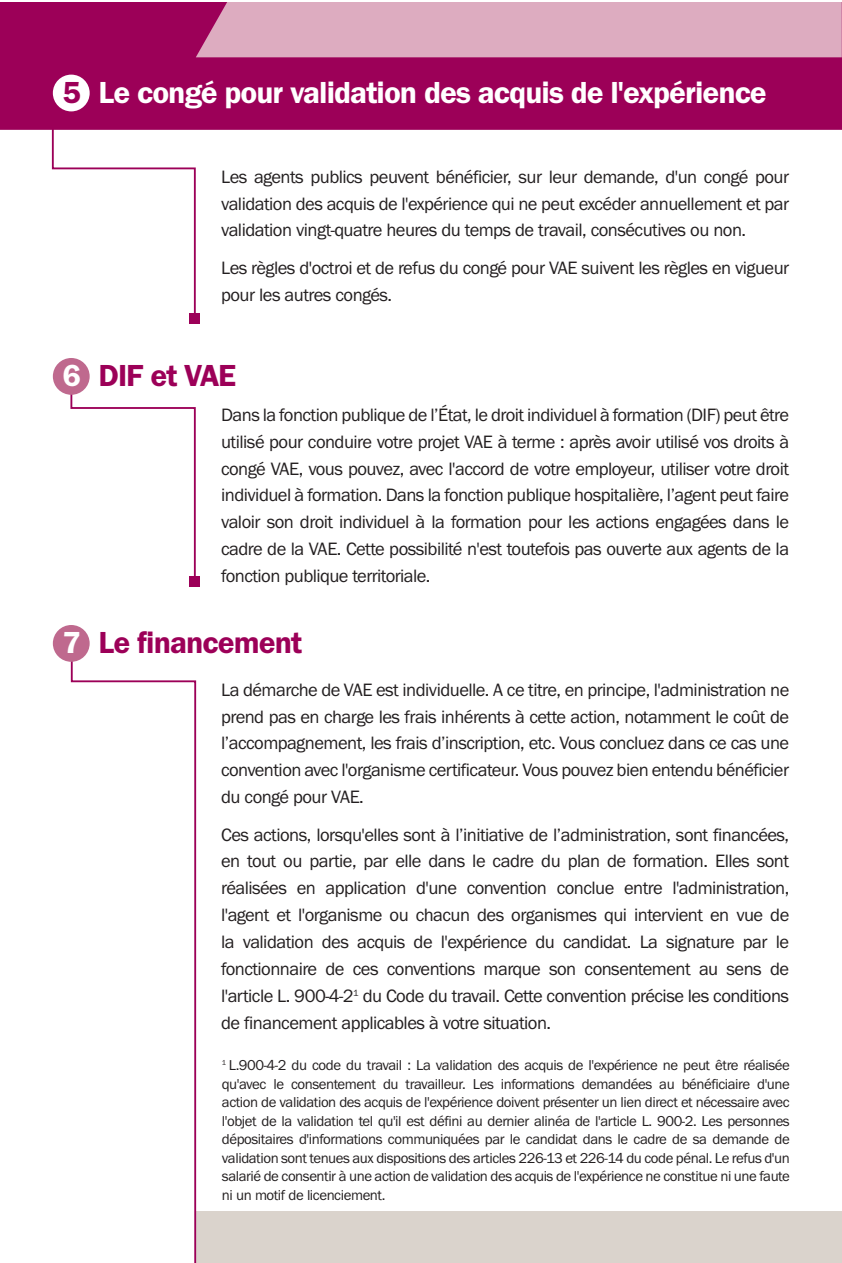
<style>
.page{position:relative;width:842px;height:1263px;background:#fff}
.page>*{position:absolute;margin:0;border:0;box-sizing:border-box;transform-origin:0 0}
.t1{font:600 31.5px "Franklin Gothic Itc T";letter-spacing:-.03em;color:#fff}
.t2{font:600 31.5px "Franklin Gothic Itc T";letter-spacing:-.03em;color:#9c0058}
.t3{font:18.6px/26.8px "Franklin Gothic Itc T";letter-spacing:-.03em;color:#231f20;text-align:justify}
.t4{font:14.85px/18.6px "Franklin Gothic Itc T";letter-spacing:-.03em;color:#231f20;text-align:justify}
.s1{color:#9c0058}
.s2{color:#fff}
</style>
<div class="page">
<div style="left:195px;top:1211px;width:646px;height:52px;background:#dad3cc"></div>
<svg style="left:70px;top:662px;width:127px;height:601px"></svg>
<svg style="left:0;top:2px;width:841px;height:128px;background:#b23a7b"></svg>
<svg style="left:51px;top:107px;width:146px;height:206px"></svg>
<div style="left:189px;top:313px;width:11px;height:11px;background:#9c0058"></div>
<div style="left:53px;top:625px;width:37px;height:37px;background:#bf698e;border-radius:50%"></div>
<div style="left:53px;top:75px;width:37px;height:36px;background:#fff;border-radius:50%"></div>
<svg style="left:841px;top:2px;width:1px;height:128px"></svg>
<div style="left:189px;top:576px;width:11px;height:11px;background:#9c0058"></div>
<svg style="left:70px;top:395px;width:126px;height:181px"></svg>
<div style="left:53px;top:358px;width:37px;height:37px;background:#bf698e;border-radius:50%"></div>
<h1 class="t1" style="left:63px;top:81px;width:705px"><span class="s1">5</span> Le congé pour validation des acquis de l'expérience</h1>
<p class="t3" style="left:221px;top:165px;width:569px">Les agents publics peuvent bénéficier, sur leur demande, d'un congé pour validation des acquis de l'expérience qui ne peut excéder annuellement et par validation vingt-quatre heures du temps de travail, consécutives ou non.</p>
<p class="t3" style="left:221px;top:256px;width:569px">Les règles d'octroi et de refus du congé pour VAE suivent les règles en vigueur pour les autres congés.</p>
<h1 class="t2" style="left:63px;top:365px;width:175px"><span class="s2">6</span> DIF et VAE</h1>
<p class="t3" style="left:221px;top:403px;width:569px">Dans la fonction publique de l’État, le droit individuel à formation (DIF) peut être utilisé pour conduire votre projet VAE à terme : après avoir utilisé vos droits à congé VAE, vous pouvez, avec l'accord de votre employeur, utiliser votre droit individuel à formation. Dans la fonction publique hospitalière, l’agent peut faire valoir son droit individuel à la formation pour les actions engagées dans le cadre de la VAE. Cette possibilité n'est toutefois pas ouverte aux agents de la fonction publique territoriale.</p>
<h1 class="t2" style="left:63px;top:632px;width:241px"><span class="s2">7</span> Le financement</h1>
<p class="t3" style="left:221px;top:678px;width:569px">La démarche de VAE est individuelle. A ce titre, en principe, l'administration ne prend pas en charge les frais inhérents à cette action, notamment le coût de l’accompagnement, les frais d’inscription, etc. Vous concluez dans ce cas une convention avec l'organisme certificateur. Vous pouvez bien entendu bénéficier du congé pour VAE.</p>
<p class="t3" style="left:221px;top:823px;width:569px">Ces actions, lorsqu'elles sont à l’initiative de l’administration, sont financées, en tout ou partie, par elle dans le cadre du plan de formation. Elles sont réalisées en application d'une convention conclue entre l'administration, l'agent et l'organisme ou chacun des organismes qui intervient en vue de la validation des acquis de l'expérience du candidat. La signature par le fonctionnaire de ces conventions marque son consentement au sens de l'article L. 900-4-2<sup>1</sup> du Code du travail. Cette convention précise les conditions de financement applicables à votre situation.</p>
<p class="t4" style="left:222px;top:1057px;width:569px"><sup>1</sup> L.900-4-2 du code du travail : La validation des acquis de l'expérience ne peut être réalisée qu'avec le consentement du travailleur. Les informations demandées au bénéficiaire d'une action de validation des acquis de l'expérience doivent présenter un lien direct et nécessaire avec l'objet de la validation tel qu'il est défini au dernier alinéa de l'article L. 900-2. Les personnes dépositaires d'informations communiquées par le candidat dans le cadre de sa demande de validation sont tenues aux dispositions des articles 226-13 et 226-14 du code pénal. Le refus d'un salarié de consentir à une action de validation des acquis de l'expérience ne constitue ni une faute ni un motif de licenciement.</p>
</div>
